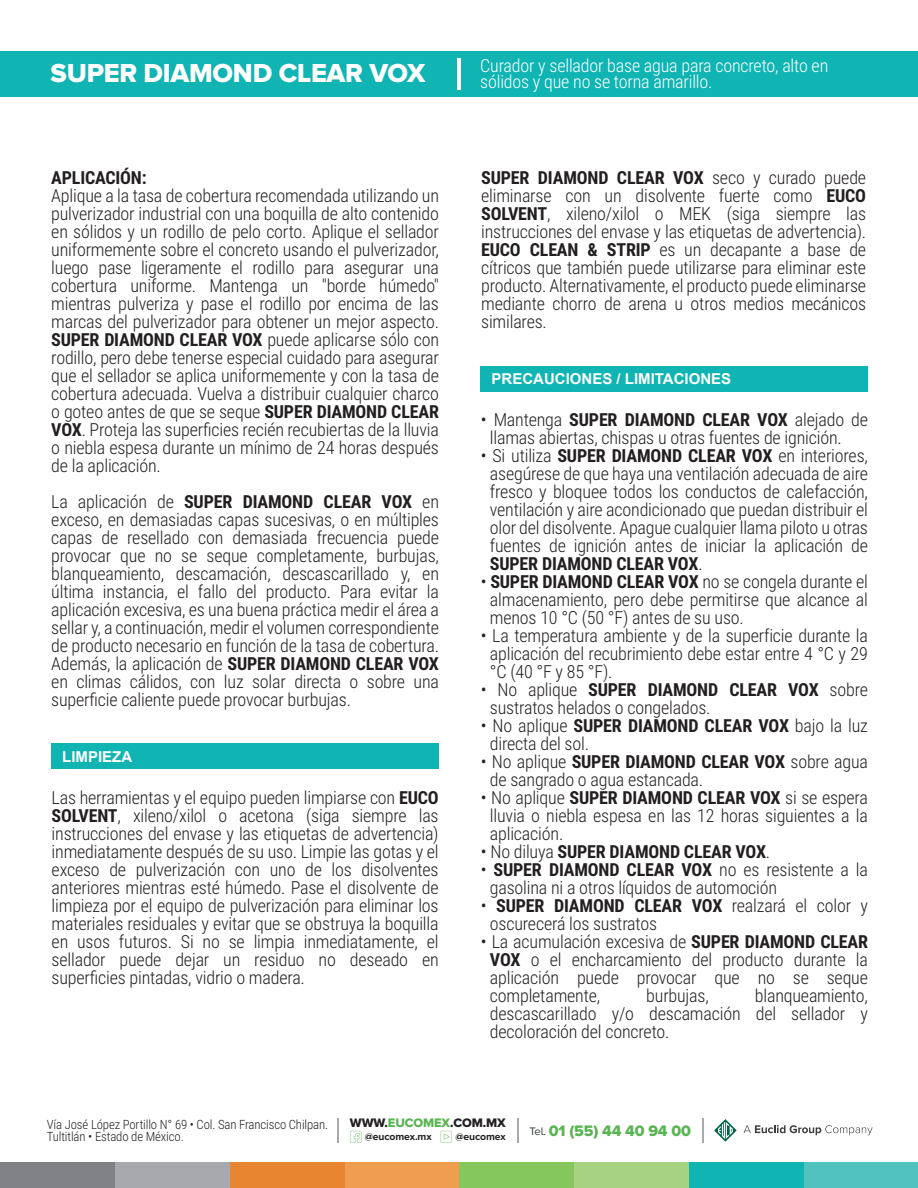
<style>
.page{position:relative;width:918px;height:1188px;background:#fff}
.page>*{position:absolute;margin:0;border:0;box-sizing:border-box;transform-origin:0 0}
.t1{font:27px "Proxima Nova A Extrabld";letter-spacing:-.01em;color:#fff}
.t2{font:300 18px/18px "Roboto Condensed";letter-spacing:-.01em;color:#231f20;text-align:justify}
.t3{font:300 18px/16.5px "Roboto Condensed";letter-spacing:-.01em;color:#fff}
.t4{font:700 18px "Roboto Condensed";letter-spacing:-.01em;color:#231f20}
.t5{font:15.75px "Proxima Nova A Extrabld";letter-spacing:-.01em;color:#5ab453}
.t6{font:700 15px "Arial";color:#fff}
.t7{font:300 12.75px/12.8px "Roboto Condensed";letter-spacing:-.01em;color:#231f20}
.t8{font:12.75px "Proxima Nova A Extrabld";letter-spacing:-.01em;color:#231f20}
.t9{font:700 10.35px "Proxima Nova A";letter-spacing:-.01em;color:#231f20}
.s1{font-weight:700}
.s2{font-weight:300}
.s3{color:#5ab453}
.s4{font-family:"Proxima Nova A";font-size:11.25px;color:#333739}
</style>
<div class="page">
<div style="left:804px;top:1162px;width:114px;height:26px;background:#52c2bf"></div>
<div style="left:689px;top:1162px;width:115px;height:26px;background:#10b5b3"></div>
<div style="left:574px;top:1162px;width:115px;height:26px;background:#a6d281"></div>
<div style="left:459px;top:1162px;width:115px;height:26px;background:#85c65d"></div>
<div style="left:345px;top:1162px;width:114px;height:26px;background:#ee9e4e"></div>
<div style="left:230px;top:1162px;width:115px;height:26px;background:#e88530"></div>
<div style="left:115px;top:1162px;width:115px;height:26px;background:#a8a9ad"></div>
<div style="left:0;top:1162px;width:115px;height:26px;background:#808285"></div>
<svg style="left:714px;top:1119px;width:23px;height:23px"></svg>
<svg style="left:744px;top:1125px;width:129px;height:10px"></svg>
<svg style="left:441px;top:1131px;width:11px;height:12px"></svg>
<svg style="left:350px;top:1131px;width:11px;height:12px"></svg>
<svg style="left:702px;top:1118px;width:1px;height:25px"></svg>
<svg style="left:517px;top:1118px;width:1px;height:25px"></svg>
<hr style="left:337px;top:1118px;width:2px;height:25px;background:#a8a9ad">
<div style="left:0;top:51px;width:918px;height:45px;background:#10b5b3"></div>
<hr style="left:457px;top:58px;width:4px;height:31px;background:#fff">
<div style="left:52px;top:744px;width:387px;height:25px;background:#10b5b3"></div>
<div style="left:481px;top:366px;width:387px;height:26px;background:#10b5b3"></div>
<h1 class="t1" style="left:51px;top:58px;width:376px">SUPER DIAMOND CLEAR VOX</h1>
<p class="t3" style="left:480px;top:56px;width:350px">Curador y sellador base agua para concreto, alto en sólidos y que no se torna amarillo.</p>
<p class="t4" style="left:51px;top:165px;width:97px">APLICACIÓN:</p>
<p class="t2" style="left:51px;top:186px;width:389px">Aplique a la tasa de cobertura recomendada utilizando un pulverizador industrial con una boquilla de alto contenido en sólidos y un rodillo de pelo corto. Aplique el sellador uniformemente sobre el concreto usando el pulverizador, luego pase ligeramente el rodillo para asegurar una cobertura uniforme. Mantenga un "borde húmedo" mientras pulveriza y pase el rodillo por encima de las marcas del pulverizador para obtener un mejor aspecto.<br><span class="s1">SUPER DIAMOND CLEAR VOX</span> puede aplicarse sólo con rodillo, pero debe tenerse especial cuidado para asegurar que el sellador se aplica uniformemente y con la tasa de cobertura adecuada. Vuelva a distribuir cualquier charco o goteo antes de que se seque <span class="s1">SUPER DIAMOND CLEAR VOX</span>. Proteja las superficies recién recubiertas de la lluvia o niebla espesa durante un mínimo de 24 horas después de la aplicación.</p>
<p class="t2" style="left:51px;top:492px;width:389px">La aplicación de <span class="s1">SUPER DIAMOND CLEAR VOX</span> en exceso, en demasiadas capas sucesivas, o en múltiples capas de resellado con demasiada frecuencia puede provocar que no se seque completamente, burbujas, blanqueamiento, descamación, descascarillado y, en última instancia, el fallo del producto. Para evitar la aplicación excesiva, es una buena práctica medir el área a sellar y, a continuación, medir el volumen correspondiente de producto necesario en función de la tasa de cobertura.<br>Además, la aplicación de <span class="s1">SUPER DIAMOND CLEAR VOX </span>en climas cálidos, con luz solar directa o sobre una superficie caliente puede provocar burbujas.</p>
<p class="t6" style="left:62px;top:746px;width:72px">LIMPIEZA</p>
<p class="t2" style="left:52px;top:788px;width:389px">Las herramientas y el equipo pueden limpiarse con <span class="s1">EUCO SOLVENT</span>, xileno/xilol o acetona (siga siempre las instrucciones del envase y las etiquetas de advertencia) inmediatamente después de su uso. Limpie las gotas y el exceso de pulverización con uno de los disolventes anteriores mientras esté húmedo. Pase el disolvente de limpieza por el equipo de pulverización para eliminar los materiales residuales y evitar que se obstruya la boquilla en usos futuros. Si no se limpia inmediatamente, el sellador puede dejar un residuo no deseado en superficies pintadas, vidrio o madera.</p>
<p class="t2" style="left:481px;top:168px;width:387px"><span class="s1">SUPER DIAMOND CLEAR VOX</span> seco y curado puede eliminarse con un disolvente fuerte como <span class="s1">EUCO SOLVENT</span>, xileno/xilol o MEK (siga siempre las instrucciones del envase y las etiquetas de advertencia).<br><span class="s1">EUCO CLEAN &amp; STRIP</span> es un decapante a base de cítricos que también puede utilizarse para eliminar este producto. Alternativamente, el producto puede eliminarse mediante chorro de arena u otros medios mecánicos similares.</p>
<p class="t6" style="left:492px;top:369px;width:241px">PRECAUCIONES / LIMITACIONES</p>
<p class="t2" style="left:490px;top:410px;width:380px;text-indent:-9px">• Mantenga <span class="s1">SUPER DIAMOND CLEAR VOX</span> alejado de llamas abiertas, chispas u otras fuentes de ignición.</p>
<p class="t2" style="left:490px;top:446px;width:380px;text-indent:-9px">• Si utiliza <span class="s1">SUPER DIAMOND CLEAR VOX</span> en interiores, asegúrese de que haya una ventilación adecuada de aire fresco y bloquee todos los conductos de calefacción, ventilación y aire acondicionado que puedan distribuir el olor del disolvente. Apague cualquier llama piloto u otras fuentes de ignición antes de iniciar la aplicación de <span class="s1">SUPER DIAMOND CLEAR VOX</span>.</p>
<p class="t2" style="left:490px;top:572px;width:380px;text-indent:-9px">• <span class="s1">SUPER DIAMOND CLEAR VOX</span> no se congela durante el almacenamiento, pero debe permitirse que alcance al menos 10 °C (50 °F) antes de su uso.</p>
<p class="t2" style="left:490px;top:626px;width:380px;text-indent:-9px">• La temperatura ambiente y de la superficie durante la aplicación del recubrimiento debe estar entre 4 °C y 29 °C (40 °F y 85 °F).</p>
<p class="t2" style="left:490px;top:680px;width:380px;text-indent:-9px">• No aplique <span class="s1">SUPER DIAMOND CLEAR VOX</span> sobre sustratos helados o congelados.</p>
<p class="t2" style="left:490px;top:716px;width:380px;text-indent:-9px">• No aplique <span class="s1">SUPER DIAMOND CLEAR VOX</span> bajo la luz directa del sol.</p>
<p class="t2" style="left:490px;top:752px;width:380px;text-indent:-9px">• No aplique <span class="s1">SUPER DIAMOND CLEAR VOX</span> sobre agua de sangrado o agua estancada.</p>
<p class="t2" style="left:490px;top:788px;width:380px;text-indent:-9px">• No aplique <span class="s1">SUPER DIAMOND CLEAR VOX</span> si se espera lluvia o niebla espesa en las 12 horas siguientes a la aplicación.</p>
<p class="t4" style="left:481px;top:839px;width:291px"><span class="s2">• No diluya</span> SUPER DIAMOND CLEAR VOX<span class="s2">.</span></p>
<p class="t2" style="left:490px;top:860px;width:380px;text-indent:-9px">• <span class="s1">SUPER DIAMOND CLEAR VOX</span> no es resistente a la gasolina ni a otros líquidos de automoción</p>
<p class="t2" style="left:490px;top:896px;width:380px;text-indent:-9px">• <span class="s1">SUPER DIAMOND CLEAR VOX</span> realzará el color y oscurecerá los sustratos</p>
<p class="t2" style="left:490px;top:932px;width:380px;text-indent:-9px">• La acumulación excesiva de <span class="s1">SUPER DIAMOND CLEAR VOX</span> o el encharcamiento del producto durante la aplicación puede provocar que no se seque completamente,</p>
<p class="t2" style="left:490px;top:986px;width:380px;text-indent:265px">blanqueamiento, descascarillado y/o descamación del sellador y decoloración del concreto.</p>
<p class="t2" style="left:646px;top:986px;width:64px">burbujas,</p>
<p class="t8" style="left:350px;top:1115px;width:157px">WWW.<span class="s3">EUCOMEX</span>.COM.MX</p>
<p class="t9" style="left:365px;top:1131px;width:68px">@eucomex.mx</p>
<p class="t9" style="left:456px;top:1131px;width:52px">@eucomex</p>
<p class="t7" style="left:47px;top:1117px;width:283px">Vía José López Portillo N° 69 • Col. San Francisco Chilpan.<br>Tultitlán • Estado de México.</p>
<p class="t5" style="left:529px;top:1121px;width:163px"><span class="s4">Tel.</span> 01 (55) 44 40 94 00</p>
</div>
